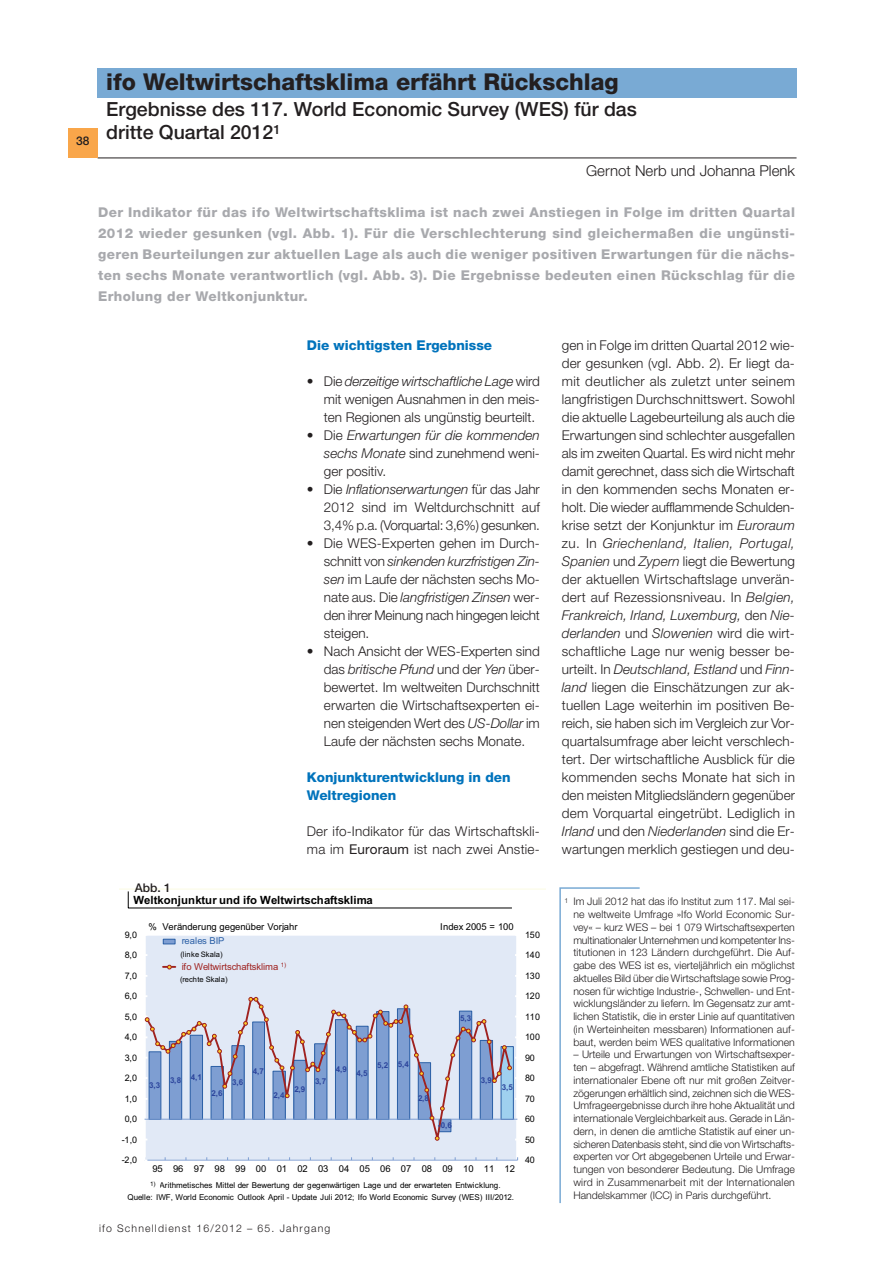
<style>
.page{position:relative;width:893px;height:1263px;background:#fff}
.page>*{position:absolute;margin:0;border:0;box-sizing:border-box;transform-origin:0 0}
.t1{font:800 23.25px "Helvetica Neue LT Std";color:#231f20}
.t2{font:500 19.5px/22.5px "Helvetica Neue LT Std";color:#231f20}
.t3{font:300 15px "Helvetica Neue LT Std";color:#231f20}
.t4{font:300 13.5px/18px "Helvetica Neue LT Std";color:#231f20;text-align:justify}
.t5{font:800 13.5px/21px "Helvetica Neue LT Std";letter-spacing:.03em;color:#a8a9ad;text-align:justify}
.t6{font:italic 300 13.5px/18px "Helvetica Neue LT Std";color:#231f20;text-align:justify}
.t7{font:800 13.5px/18px "Helvetica Neue LT Std";color:#0073bc}
.t8{font:500 12px "Helvetica Neue LT Std";color:#231f20}
.t9{font:700 11.4px "Arial";letter-spacing:.005em;color:#000001}
.t10{font:300 10.5px/12.8px "Helvetica Neue LT Std";color:#231f20;text-align:justify}
.t11{font:300 10.5px "Helvetica Neue LT Std";letter-spacing:.11em;color:#231f20}
.t12{font:9.45px "Arial";letter-spacing:-.005em;color:#000001}
.t13{font:9.45px "Arial";letter-spacing:-.005em;color:#9f2220}
.t14{font:9.45px "Arial";letter-spacing:-.015em;color:#2c60a6}
.t15{font:9px "Arial";letter-spacing:-.03em;color:#000001}
.t16{font:8.1px "Arial";letter-spacing:-.015em;color:#000001}
.t17{font:700 8.1px "Arial";color:#2c459c}
.t18{font:7.5px "Arial";letter-spacing:.005em;color:#000001}
.t19{font:7.5px "Arial";letter-spacing:.025em;color:#000001}
.t20{font:6.15px "Arial";color:#9f2220}
.t21{font:6.15px "Arial";color:#000001}
.s1{font-style:italic}
.s2{font-style:normal}
.s3{font-weight:400}
</style>
<div class="page">
<hr style="left:98px;top:158px;width:698px;height:1px;background:#231f20">
<div style="left:68px;top:128px;width:30px;height:29px;background:#f9a64a"></div>
<div style="left:97px;top:68px;width:699px;height:30px;background:#79aad4"></div>
<svg style="left:120px;top:889px;width:425px;height:272px"></svg>
<svg style="left:128px;top:891px;width:384px;height:17px"></svg>
<svg style="left:559px;top:887px;width:81px;height:316px"></svg>
<p class="t8" style="left:76px;top:136px;width:15px">38</p>
<h1 class="t1" style="left:106px;top:74px;width:514px">ifo Weltwirtschaftsklima erfährt Rückschlag</h1>
<h2 class="t2" style="left:106px;top:100px;width:532px">Ergebnisse des 117. World Economic Survey (WES) für das dritte Quartal 2012<sup>1</sup></h2>
<p class="t3" style="left:586px;top:166px;width:210px">Gernot Nerb und Johanna Plenk</p>
<p class="t5" style="left:98px;top:203px;width:698px">Der Indikator für das ifo Weltwirtschaftsklima ist nach zwei Anstiegen in Folge im dritten Quartal 2012 wieder gesunken (vgl. Abb. 1). Für die Verschlechterung sind gleichermaßen die ungünsti&shy;geren Beurteilungen zur aktuellen Lage als auch die weniger positiven Erwartungen für die nächs&shy;ten sechs Monate verantwortlich (vgl. Abb. 3). Die Ergebnisse bedeuten einen Rückschlag für die Erholung der Weltkonjunktur.</p>
<p class="t8" style="left:135px;top:883px;width:37px">Abb. 1</p>
<p class="t7" style="left:307px;top:337px;width:187px">Die wichtigsten Ergebnisse</p>
<p class="t4" style="left:324px;top:373px;width:217px;text-indent:-17px">• Die <span class="s1">derzeitige wirtschaftliche Lage</span> wird mit wenigen Ausnahmen in den meis&shy;ten Regionen als ungünstig beurteilt.</p>
<p class="t6" style="left:324px;top:427px;width:217px;text-indent:-17px"><span class="s2">• Die</span> Erwartungen für die kommenden sechs Monate <span class="s2">sind zunehmend weni&shy;ger positiv.</span></p>
<p class="t4" style="left:324px;top:481px;width:217px;text-indent:-17px">• Die <span class="s1">Inflationserwartungen</span> für das Jahr 2012 sind im Weltdurchschnitt auf 3,4% p.a. (Vorquartal: 3,6%) gesunken.</p>
<p class="t4" style="left:324px;top:535px;width:217px;text-indent:-17px">• Die WES-Experten gehen im Durch&shy;schnitt von <span class="s1">sinkenden kurzfristigen Zin&shy;sen</span> im Laufe der nächsten sechs Mo&shy;nate aus. Die <span class="s1">langfristigen Zinsen</span> wer&shy;den ihrer Meinung nach hingegen leicht steigen.</p>
<p class="t4" style="left:324px;top:643px;width:217px;text-indent:-17px">• Nach Ansicht der WES-Experten sind das <span class="s1">britische Pfund</span> und der <span class="s1">Yen</span> über&shy;bewertet. Im weltweiten Durchschnitt erwarten die Wirtschaftsexperten ei&shy;nen steigenden Wert des <span class="s1">US-Dollar</span> im Laufe der nächsten sechs Monate.</p>
<p class="t7" style="left:307px;top:769px;width:205px">Konjunkturentwicklung in den<br>Weltregionen</p>
<p class="t4" style="left:307px;top:823px;width:234px">Der ifo-Indikator für das Wirtschaftskli&shy;ma im <span class="s3">Euroraum</span> ist nach zwei Anstie-</p>
<p class="t9" style="left:133px;top:896px;width:241px">Weltkonjunktur und ifo Weltwirtschaftsklima</p>
<p class="t15" style="left:125px;top:931px;width:14px">9,0</p>
<p class="t15" style="left:125px;top:952px;width:14px">8,0</p>
<p class="t15" style="left:125px;top:972px;width:14px">7,0</p>
<p class="t15" style="left:125px;top:993px;width:14px">6,0</p>
<p class="t15" style="left:125px;top:1013px;width:14px">5,0</p>
<p class="t15" style="left:125px;top:1034px;width:14px">4,0</p>
<p class="t15" style="left:125px;top:1054px;width:14px">3,0</p>
<p class="t15" style="left:125px;top:1075px;width:14px">2,0</p>
<p class="t15" style="left:125px;top:1095px;width:14px">1,0</p>
<p class="t15" style="left:125px;top:1116px;width:14px">0,0</p>
<p class="t15" style="left:122px;top:1136px;width:17px">-1,0</p>
<p class="t15" style="left:122px;top:1157px;width:17px">-2,0</p>
<p class="t12" style="left:149px;top:924px;width:150px">% Veränderung gegenüber Vorjahr</p>
<p class="t12" style="left:440px;top:923px;width:75px">Index 2005 = 100</p>
<p class="t14" style="left:182px;top:938px;width:44px">reales BIP</p>
<p class="t13" style="left:182px;top:963px;width:98px">ifo Weltwirtschaftsklima</p>
<p class="t19" style="left:180px;top:951px;width:44px">(linke Skala)</p>
<p class="t18" style="left:180px;top:977px;width:49px">(rechte Skala)</p>
<p class="t20" style="left:281px;top:962px;width:7px">1)</p>
<p class="t17" style="left:460px;top:1015px;width:13px">5,3</p>
<p class="t17" style="left:149px;top:1083px;width:13px">3,3</p>
<p class="t17" style="left:170px;top:1076px;width:33px">3,8 4,1</p>
<p class="t17" style="left:211px;top:1090px;width:13px">2,6</p>
<p class="t17" style="left:232px;top:1079px;width:13px">3,6</p>
<p class="t17" style="left:253px;top:1068px;width:13px">4,7</p>
<p class="t17" style="left:274px;top:1092px;width:13px">2,4</p>
<p class="t17" style="left:294px;top:1087px;width:13px">2,9</p>
<p class="t17" style="left:315px;top:1079px;width:13px">3,7</p>
<p class="t17" style="left:336px;top:1068px;width:33px">4,9 4,5</p>
<p class="t17" style="left:377px;top:1062px;width:33px">5,2 5,4</p>
<p class="t17" style="left:418px;top:1095px;width:13px">2,8</p>
<p class="t17" style="left:438px;top:1122px;width:15px">-0,6</p>
<p class="t17" style="left:481px;top:1077px;width:13px">3,9</p>
<p class="t17" style="left:502px;top:1084px;width:13px">3,5</p>
<p class="t12" style="left:152px;top:1165px;width:364px">95 96 97 98 99 00 01 02 03 04 05 06 07 08 09 10 11 12</p>
<p class="t21" style="left:150px;top:1181px;width:7px">1)</p>
<p class="t16" style="left:150px;top:1182px;width:352px">1) Arithmetisches Mittel der Bewertung der gegenwärtigen Lage und der erwarteten Entwicklung.</p>
<p class="t16" style="left:128px;top:1194px;width:388px">Quelle: IWF, World Economic Outlook April - Update Juli 2012; Ifo World Economic Survey (WES) III/2012.</p>
<p class="t11" style="left:99px;top:1225px;width:233px">ifo Schnelldienst 16/2012 – 65. Jahrgang</p>
<p class="t15" style="left:525px;top:931px;width:16px">150</p>
<p class="t15" style="left:525px;top:952px;width:16px">140</p>
<p class="t15" style="left:525px;top:972px;width:16px">130</p>
<p class="t15" style="left:525px;top:993px;width:16px">120</p>
<p class="t15" style="left:525px;top:1013px;width:16px">110</p>
<p class="t15" style="left:525px;top:1034px;width:16px">100</p>
<p class="t15" style="left:525px;top:1054px;width:11px">90</p>
<p class="t15" style="left:525px;top:1075px;width:11px">80</p>
<p class="t15" style="left:525px;top:1095px;width:11px">70</p>
<p class="t15" style="left:525px;top:1116px;width:11px">60</p>
<p class="t15" style="left:525px;top:1136px;width:11px">50</p>
<p class="t15" style="left:525px;top:1157px;width:11px">40</p>
<p class="t4" style="left:562px;top:337px;width:235px">gen in Folge im dritten Quartal 2012 wie&shy;der gesunken (vgl. Abb. 2). Er liegt da&shy;mit deutlicher als zuletzt unter seinem langfristigen Durchschnittswert. Sowohl die aktuelle Lagebeurteilung als auch die Erwartungen sind schlechter ausgefallen als im zweiten Quartal. Es wird nicht mehr damit gerechnet, dass sich die Wirtschaft in den kommenden sechs Monaten er&shy;holt. Die wieder aufflammende Schulden&shy;krise setzt der Konjunktur im <span class="s1">Euroraum </span>zu. In <span class="s1">Griechenland, Italien, Portugal, Spanien</span> und <span class="s1">Zypern</span> liegt die Bewertung der aktuellen Wirtschaftslage unverän&shy;dert auf Rezessionsniveau. In <span class="s1">Belgien, Frankreich, Irland, Luxemburg,</span> den <span class="s1">Nie&shy;derlanden</span> und <span class="s1">Slowenien</span> wird die wirt&shy;schaftliche Lage nur wenig besser be&shy;urteilt. In <span class="s1">Deutschland, Estland</span> und <span class="s1">Finn&shy;land</span> liegen die Einschätzungen zur ak&shy;tuellen Lage weiterhin im positiven Be&shy;reich, sie haben sich im Vergleich zur Vor&shy;quartalsumfrage aber leicht verschlech&shy;tert. Der wirtschaftliche Ausblick für die kommenden sechs Monate hat sich in den meisten Mitgliedsländern gegenüber dem Vorquartal eingetrübt. Lediglich in <span class="s1">Irland</span> und den <span class="s1">Niederlanden</span> sind die Er&shy;wartungen merklich gestiegen und deu-</p>
<p class="t10" style="left:573px;top:896px;width:223px;text-indent:-9px"><sup>1</sup> Im Juli 2012 hat das ifo Institut zum 117. Mal sei&shy;ne weltweite Umfrage »Ifo World Economic Sur&shy;vey« – kurz WES – bei 1 079 Wirtschaftsexperten multinationaler Unternehmen und kompetenter Ins - titutionen in 123 Ländern durchgeführt. Die Auf&shy;gabe des WES ist es, vierteljährlich ein möglichst aktuelles Bild über die Wirtschaftslage sowie Prog&shy;nosen für wichtige Industrie-, Schwellen- und Ent&shy;wicklungsländer zu liefern. Im Gegensatz zur amt&shy;lichen Statistik, die in erster Linie auf quantitativen (in Werteinheiten messbaren) Informationen auf&shy;baut, werden beim WES qualitative Informationen</p>
<p class="t10" style="left:573px;top:1049px;width:223px">– Urteile und Erwartungen von Wirtschaftsexper&shy;ten – abgefragt. Während amtliche Statistiken auf internationaler Ebene oft nur mit großen Zeitver&shy;zögerungen erhältlich sind, zeichnen sich die WES-Umfrageergebnisse durch ihre hohe Aktualität und internationale Vergleichbarkeit aus. Gerade in Län&shy;dern, in denen die amtliche Statistik auf einer un&shy;sicheren Datenbasis steht, sind die von Wirtschafts&shy;experten vor Ort abgegebenen Urteile und Erwar&shy;tungen von besonderer Bedeutung. Die Umfrage wird in Zusammenarbeit mit der Internationalen Handelskammer (ICC) in Paris durchgeführt.</p>
</div>
